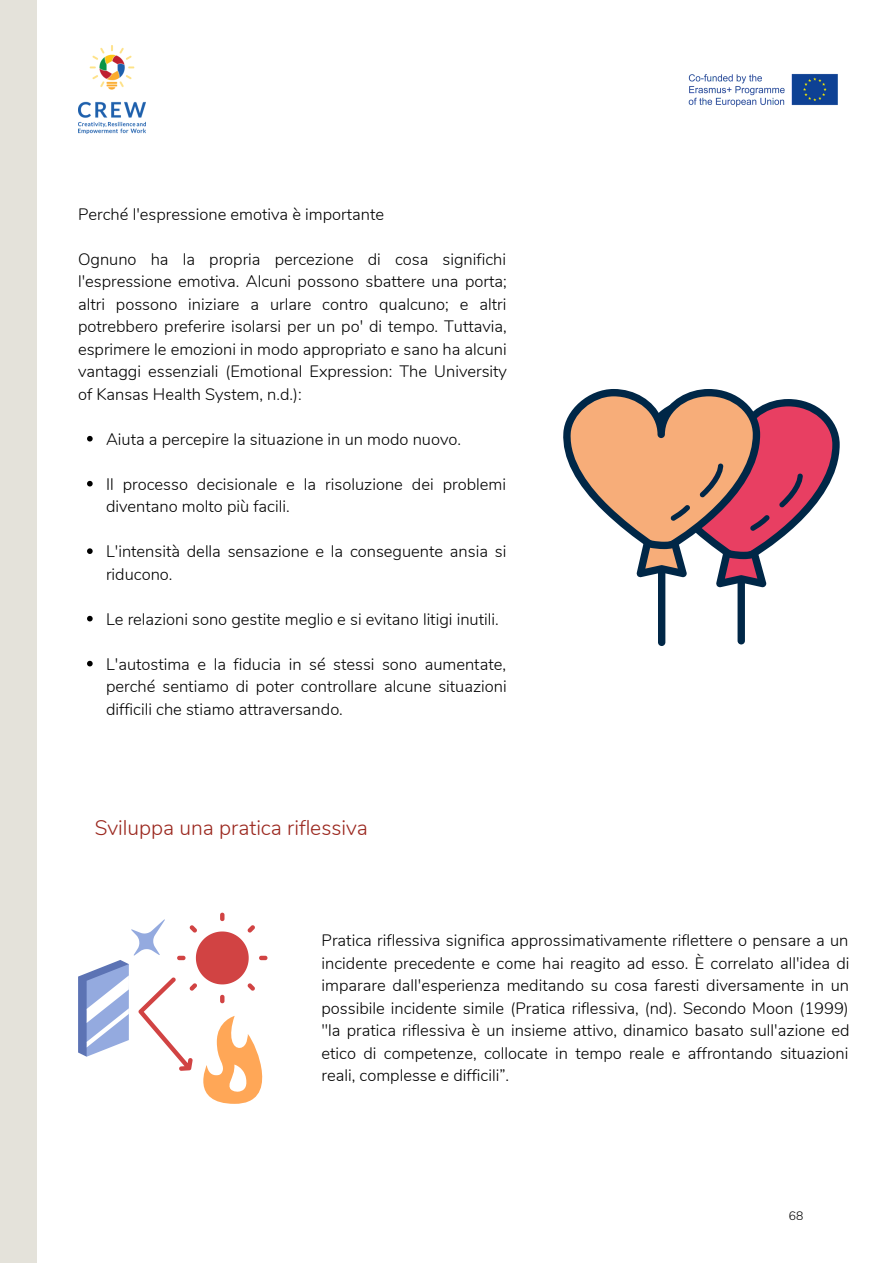
<style>
.page{position:relative;width:893px;height:1264px;background:#fff}
.page>*{position:absolute;margin:0;border:0;box-sizing:border-box;transform-origin:0 0}
.t1{font:300 21px "Nunito";color:#9b281f}
.t2{font:300 16.5px/22.5px "Nunito";color:#000;text-align:justify}
.t3{font:300 12.15px "Nunito";color:#000}
</style>
<div class="page">
<div style="left:0;top:0;width:37px;height:1262px;background:#e4e2da"></div>
<img style="left:78px;top:45px;width:67px;height:88px">
<img style="left:688px;top:73px;width:150px;height:34px">
<div style="left:658px;top:555px;width:7px;height:91px;background:#002747;border-radius:4px"></div>
<div style="left:737px;top:565px;width:7px;height:79px;background:#002747;border-radius:4px"></div>
<svg style="left:563px;top:389px;width:276px;height:198px"></svg>
<svg style="left:78px;top:912px;width:190px;height:191px"></svg>
<svg style="left:87px;top:436px;width:6px;height:5px"></svg>
<svg style="left:87px;top:481px;width:6px;height:5px"></svg>
<svg style="left:87px;top:548px;width:6px;height:6px"></svg>
<svg style="left:87px;top:616px;width:6px;height:5px"></svg>
<svg style="left:87px;top:660px;width:6px;height:6px"></svg>
<p class="t2" style="left:78px;top:203px;width:307px">Perché l'espressione emotiva è importante</p>
<p class="t2" style="left:78px;top:248px;width:430px">Ognuno ha la propria percezione di cosa significhi l'espressione emotiva. Alcuni possono sbattere una porta; altri possono iniziare a urlare contro qualcuno; e altri potrebbero preferire isolarsi per un po' di tempo. Tuttavia, esprimere le emozioni in modo appropriato e sano ha alcuni vantaggi essenziali (Emotional Expression: The University of Kansas Health System, n.d.):</p>
<p class="t2" style="left:106px;top:428px;width:356px">Aiuta a percepire la situazione in un modo nuovo.</p>
<p class="t2" style="left:106px;top:473px;width:401px">Il processo decisionale e la risoluzione dei problemi diventano molto più facili.</p>
<p class="t2" style="left:106px;top:540px;width:402px">L'intensità della sensazione e la conseguente ansia si riducono.</p>
<p class="t2" style="left:106px;top:608px;width:394px">Le relazioni sono gestite meglio e si evitano litigi inutili.</p>
<p class="t2" style="left:106px;top:653px;width:402px">L'autostima e la fiducia in sé stessi sono aumentate, perché sentiamo di poter controllare alcune situazioni difficili che stiamo attraversando.</p>
<p class="t1" style="left:95px;top:813px;width:274px">Sviluppa una pratica riflessiva</p>
<p class="t2" style="left:321px;top:929px;width:529px">Pratica riflessiva significa approssimativamente riflettere o pensare a un incidente precedente e come hai reagito ad esso. È correlato all'idea di imparare dall'esperienza meditando su cosa faresti diversamente in un possibile incidente simile (Pratica riflessiva, (nd). Secondo Moon (1999) "la pratica riflessiva è un insieme attivo, dinamico basato sull'azione ed etico di competenze, collocate in tempo reale e affrontando situazioni reali, complesse e difficili”.</p>
<p class="t3" style="left:788px;top:1207px;width:16px">68</p>
</div>
